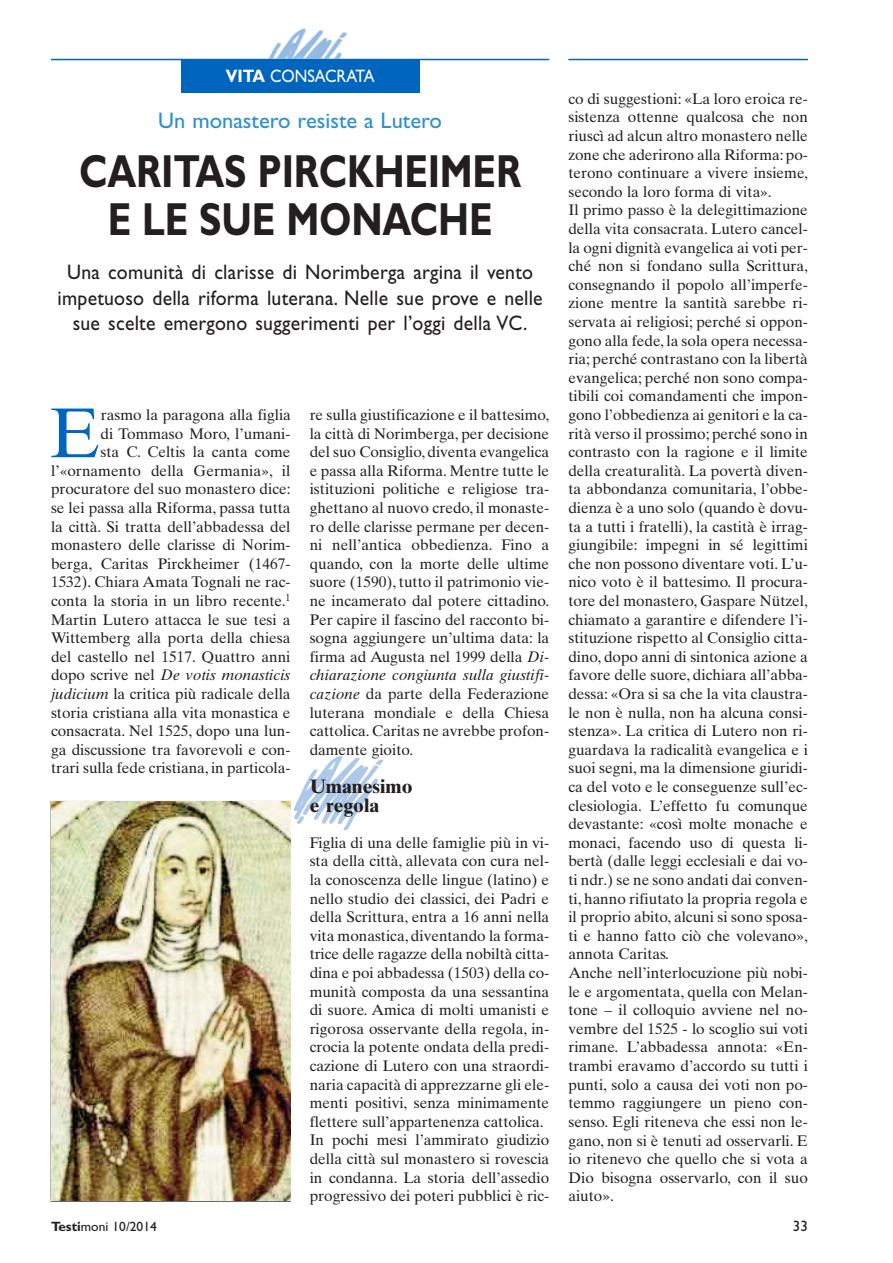
<style>
.page{position:relative;width:893px;height:1263px;background:#fff}
.page>*{position:absolute;margin:0;border:0;box-sizing:border-box;transform-origin:0 0}
.t1{font:70.5px "Times Ten";color:#0065bd}
.t2{font:700 46.5px/48px "Gill Sans";letter-spacing:-.005em;color:#231f20;text-align:center;scale:.8 1}
.t3{font:22.5px "Gill Sans";color:#2c90cf}
.t4{font:21px/25.5px "Gill Sans";letter-spacing:.01em;color:#231f20;text-align:center;scale:.94 1}
.t5{font:700 19.5px/19.5px "Times Ten";color:#231f20}
.t6{font:18px "Gill Sans";color:#fff;scale:.9 1}
.t7{font:15.3px/18.6px "Times Ten";color:#231f20}
.t8{font:15px "Gill Sans";color:#231f20}
.t9{font:13.5px "Gill Sans";color:#231f20}
.s1{font-weight:700}
.s2{font-style:italic}
</style>
<div class="page">
<hr style="left:51px;top:59px;width:498px;height:1px;background:#0065bd">
<img style="left:237px;top:28px;width:144px;height:31px">
<div style="left:181px;top:59px;width:239px;height:33px;background:#0065bd"></div>
<hr style="left:568px;top:59px;width:240px;height:1px;background:#0065bd">
<img style="left:51px;top:802px;width:239px;height:399px">
<p class="t6" style="left:226px;top:70px;width:167px"><span class="s1">VITA</span> CONSACRATA</p>
<h3 class="t3" style="left:158px;top:113px;width:285px">Un monastero resiste a Lutero</h3>
<h2 class="t2" style="left:79px;top:152px;width:554px">CARITAS PIRCKHEIMER<br>E LE SUE MONACHE</h2>
<h3 class="t4" style="left:58px;top:262px;width:518px">Una comunità di clarisse di Norimberga argina il vento impetuoso della riforma luterana. Nelle sue prove e nelle sue scelte emergono suggerimenti per l’oggi della VC.</h3>
<h1 class="t1" style="left:50px;top:407px;width:52px">E</h1>
<p class="t7" style="left:51px;top:407px;width:241px;text-align:right">rasmo la paragona alla figlia<br>di Tommaso Moro, l’umani-<br>sta C. Celtis la canta come l’«ornamento della Germania», il procuratore del suo monastero dice: se lei passa alla Riforma, passa tutta la città. Si tratta dell’abbadessa del monastero delle clarisse di Norim&shy;berga, Caritas Pirckheimer (1467- 1532). Chiara Amata Tognali ne rac&shy;conta la storia in un libro recente.<sup>1<br></sup>Martin Lutero attacca le sue tesi a Wittemberg alla porta della chiesa del castello nel 1517. Quattro anni dopo scrive nel <span class="s2">De votis monasticis judicium</span> la critica più radicale della storia cristiana alla vita monastica e consacrata. Nel 1525, dopo una lun&shy;ga discussione tra favorevoli e con&shy;trari sulla fede cristiana, in particola-</p>
<p class="t7" style="left:310px;top:407px;width:241px;text-align:justify">re sulla giustificazione e il battesimo, la città di Norimberga, per decisione del suo Consiglio, diventa evangelica e passa alla Riforma. Mentre tutte le istituzioni politiche e religiose tra&shy;ghettano al nuovo credo, il monaste&shy;ro delle clarisse permane per decen&shy;ni nell’antica obbedienza. Fino a quando, con la morte delle ultime suore (1590), tutto il patrimonio vie&shy;ne incamerato dal potere cittadino.<br>Per capire il fascino del racconto bi&shy;sogna aggiungere un’ultima data: la firma ad Augusta nel 1999 della <span class="s2">Di&shy;chiarazione congiunta sulla giustifi&shy;cazione</span> da parte della Federazione luterana mondiale e della Chiesa cattolica. Caritas ne avrebbe profon&shy;damente gioito.</p>
<p class="t5" style="left:310px;top:778px;width:104px">Umanesimo e regola</p>
<p class="t7" style="left:310px;top:835px;width:241px">Figlia di una delle famiglie più in vi&shy;sta della città, allevata con cura nel&shy;la conoscenza delle lingue (latino) e nello studio dei classici, dei Padri e della Scrittura, entra a 16 anni nella vita monastica, diventando la forma&shy;trice delle ragazze della nobiltà citta&shy;dina e poi abbadessa (1503) della co&shy;munità composta da una sessantina di suore. Amica di molti umanisti e rigorosa osservante della regola, in&shy;crocia la potente ondata della predi&shy;cazione di Lutero con una straordi&shy;naria capacità di apprezzarne gli ele&shy;menti positivi, senza minimamente flettere sull’appartenenza cattolica.<br>In pochi mesi l’ammirato giudizio della città sul monastero si rovescia in condanna. La storia dell’assedio progressivo dei poteri pubblici è ric-</p>
<p class="t7" style="left:568px;top:91px;width:241px">co di suggestioni: «La loro eroica re&shy;sistenza ottenne qualcosa che non riuscì ad alcun altro monastero nelle zone che aderirono alla Riforma: po&shy;terono continuare a vivere insieme, secondo la loro forma di vita».<br>Il primo passo è la delegittimazione della vita consacrata. Lutero cancel&shy;la ogni dignità evangelica ai voti per&shy;ché non si fondano sulla Scrittura, consegnando il popolo all’imperfe&shy;zione mentre la santità sarebbe ri&shy;servata ai religiosi; perché si oppon&shy;gono alla fede, la sola opera necessa&shy;ria; perché contrastano con la libertà evangelica; perché non sono compa&shy;tibili coi comandamenti che impon&shy;gono l’obbedienza ai genitori e la ca&shy;rità verso il prossimo; perché sono in contrasto con la ragione e il limite della creaturalità. La povertà diven&shy;ta abbondanza comunitaria, l’obbe&shy;dienza è a uno solo (quando è dovu&shy;ta a tutti i fratelli), la castità è irrag&shy;giungibile: impegni in sé legittimi che non possono diventare voti. L’u&shy;nico voto è il battesimo. Il procura&shy;tore del monastero, Gaspare Nützel, chiamato a garantire e difendere l’i&shy;stituzione rispetto al Consiglio citta&shy;dino, dopo anni di sintonica azione a favore delle suore, dichiara all’abba&shy;dessa: «Ora si sa che la vita claustra&shy;le non è nulla, non ha alcuna consi&shy;stenza». La critica di Lutero non ri&shy;guardava la radicalità evangelica e i suoi segni, ma la dimensione giuridi&shy;ca del voto e le conseguenze sull’ec&shy;clesiologia. L’effetto fu comunque devastante: «così molte monache e monaci, facendo uso di questa li&shy;bertà (dalle leggi ecclesiali e dai vo&shy;ti ndr.) se ne sono andati dai conven&shy;ti, hanno rifiutato la propria regola e il proprio abito, alcuni si sono sposa&shy;ti e hanno fatto ciò che volevano», annota Caritas.<br>Anche nell’interlocuzione più nobi&shy;le e argomentata, quella con Melan&shy;tone – il colloquio avviene nel no&shy;vembre del 1525 - lo scoglio sui voti rimane. L’abbadessa annota: «En&shy;trambi eravamo d’accordo su tutti i punti, solo a causa dei voti non po&shy;temmo raggiungere un pieno con&shy;senso. Egli riteneva che essi non le&shy;gano, non si è tenuti ad osservarli. E io ritenevo che quello che si vota a Dio bisogna osservarlo, con il suo aiuto».</p>
<p class="t9" style="left:51px;top:1222px;width:107px"><span class="s1">Testi</span>moni 10/2014</p>
<p class="t8" style="left:793px;top:1221px;width:16px">33</p>
</div>
